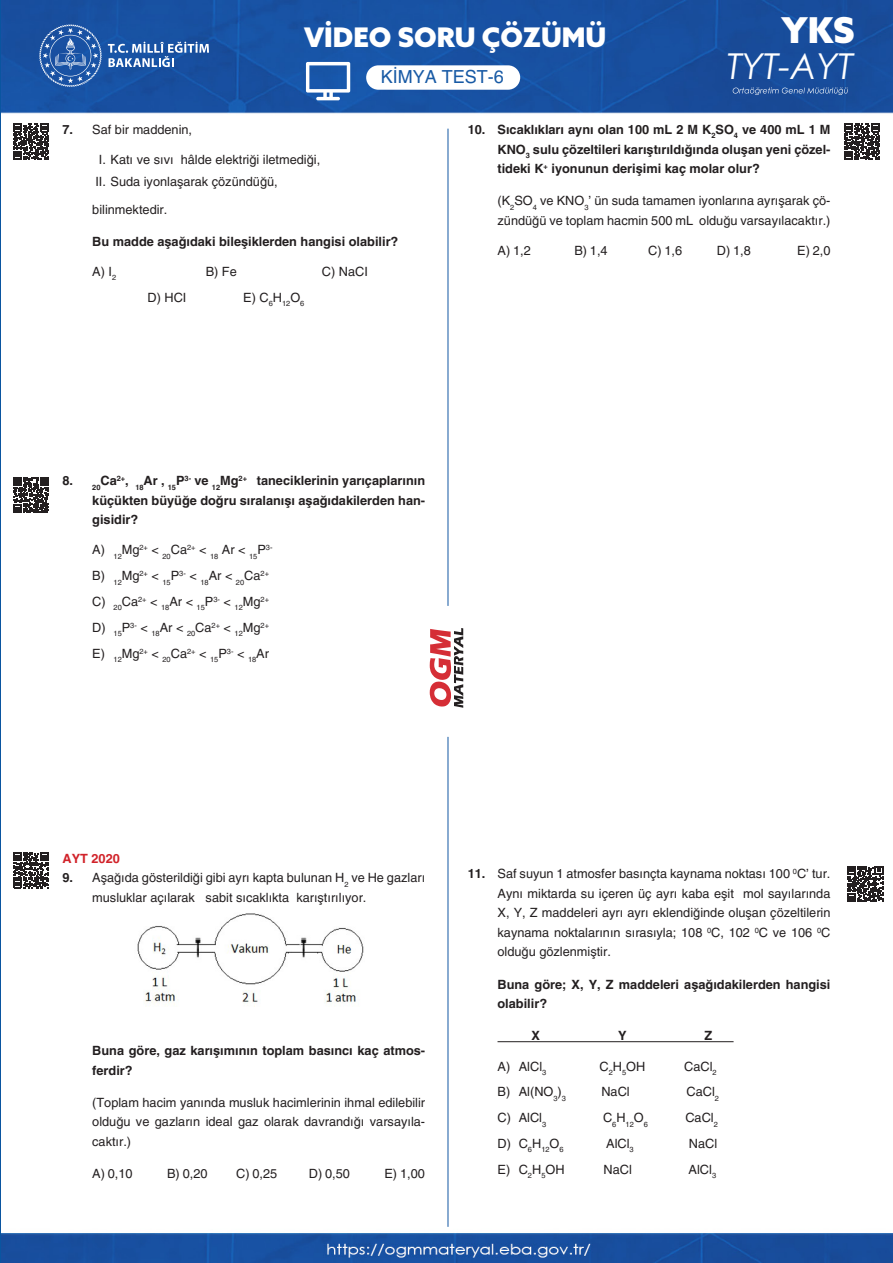
<style>
.page{position:relative;width:893px;height:1263px;background:#fff}
.page>*{position:absolute;margin:0;border:0;box-sizing:border-box;transform-origin:0 0}
.t1{font:italic 35.7px "Century Gothic";color:#fff}
.t2{font:900 35.7px "Azo Sans";color:#fff}
.t3{font:900 27px "Azo Sans";color:#fff}
.t4{font:18px "Helveticasinav";color:#185aa5}
.t5{font:12.75px/19.5px "Helveticasinav";color:#231f20}
.t6{font:700 12.75px/19.5px "Helveticasinav";color:#231f20;text-align:justify}
.t7{font:700 12.75px "Helveticasinav";color:#d1232a}
.t8{font:7.5px "Helveticasinav";color:#231f20}
.s1{font-weight:700}
</style>
<div class="page">
<img style="left:2px;top:0;width:891px;height:1263px">
<hr style="left:448px;top:129px;width:1px;height:477px;background:#1358a3">
<hr style="left:448px;top:737px;width:1px;height:490px;background:#1358a3">
<svg style="left:39px;top:24px;width:63px;height:63px;background:#3a6bb0"></svg>
<svg style="left:108px;top:42px;width:101px;height:25px;background:#5781bb"></svg>
<svg style="left:430px;top:627px;width:33px;height:81px"></svg>
<div style="left:366px;top:65px;width:154px;height:25px;background:#fff;border-radius:12px"></div>
<svg style="left:306px;top:62px;width:44px;height:38px"></svg>
<svg style="left:733px;top:87px;width:115px;height:8px"></svg>
<img style="left:135px;top:908px;width:233px;height:98px">
<hr style="left:497px;top:1041px;width:237px;height:1px;background:#231f20">
<svg style="left:13px;top:852px;width:36px;height:36px"></svg>
<svg style="left:844px;top:124px;width:36px;height:36px"></svg>
<svg style="left:847px;top:866px;width:36px;height:36px"></svg>
<svg style="left:13px;top:124px;width:36px;height:36px"></svg>
<svg style="left:13px;top:477px;width:36px;height:36px"></svg>
<h2 class="t3" style="left:304px;top:19px;width:304px">VİDEO SORU ÇÖZÜMÜ</h2>
<h3 class="t4" style="left:381px;top:67px;width:125px">KİMYA TEST-6</h3>
<h1 class="t2" style="left:781px;top:6px;width:75px">YKS</h1>
<h1 class="t1" style="left:727px;top:41px;width:128px">TYT-AYT</h1>
<p class="t5" style="left:63px;top:120px;width:131px"><span class="s1">7.</span> Saf bir maddenin,</p>
<p class="t5" style="left:95px;top:149px;width:226px;line-height:21.5px">I. Katı ve sıvı hâlde elektriği iletmediği,<br>II. Suda iyonlaşarak çözündüğü,</p>
<p class="t5" style="left:92px;top:200px;width:77px">bilinmektedir.</p>
<p class="t6" style="left:92px;top:232px;width:308px">Bu madde aşağıdaki bileşiklerden hangisi olabilir?</p>
<p class="t5" style="left:92px;top:262px;width:25px">A) I<sub>2</sub></p>
<p class="t5" style="left:206px;top:262px;width:33px">B) Fe</p>
<p class="t5" style="left:322px;top:262px;width:48px">C) NaCI</p>
<p class="t5" style="left:148px;top:288px;width:40px">D) HCI</p>
<p class="t5" style="left:243px;top:288px;width:63px">E) C<sub>6</sub>H<sub>12</sub>O<sub>6</sub></p>
<p class="t6" style="left:497px;top:120px;width:334px;text-indent:-30px">10. Sıcaklıkları aynı olan 100 mL 2 M K<sub>2</sub>SO<sub>4</sub> ve 400 mL 1 M KNO<sub>3</sub> sulu çözeltileri karıştırıldığında oluşan yeni çözel&shy;tideki K<sup>+</sup> iyonunun derişimi kaç molar olur?</p>
<p class="t5" style="left:497px;top:191px;width:334px">(K<sub>2</sub>SO<sub>4</sub> ve KNO<sub>3</sub>’ ün suda tamamen iyonlarına ayrışarak çö&shy;zündüğü ve toplam hacmin 500 mL olduğu varsayılacaktır.)</p>
<p class="t5" style="left:498px;top:241px;width:35px">A) 1,2</p>
<p class="t5" style="left:574px;top:241px;width:35px">B) 1,4</p>
<p class="t5" style="left:648px;top:241px;width:36px">C) 1,6</p>
<p class="t5" style="left:717px;top:241px;width:36px">D) 1,8</p>
<p class="t5" style="left:797px;top:241px;width:35px">E) 2,0</p>
<p class="t6" style="left:92px;top:471px;width:334px;text-indent:-30px">8. <sub>20</sub>Ca<sup>2+</sup>, <sub>18</sub>Ar , <sub>15</sub>P<sup>3-</sup> ve <sub>12</sub>Mg<sup>2+</sup> taneciklerinin yarıçaplarının küçükten büyüğe doğru sıralanışı aşağıdakilerden han&shy;gisidir?</p>
<p class="t8" style="left:92px;top:552px;width:182px"><sup>A)</sup> 12<sup>Mg</sup>2+ <sup>&lt;</sup> 20<sup>Ca</sup>2+ <sup>&lt;</sup> 18 <sup>Ar</sup> <sup>&lt;</sup> 15<sup>P</sup>3-</p>
<p class="t8" style="left:92px;top:578px;width:178px"><sup>B)</sup> 12<sup>Mg</sup>2+ <sup>&lt;</sup> 15<sup>P</sup>3- <sup>&lt;</sup> 18<sup>Ar</sup> <sup>&lt;</sup> 20<sup>Ca</sup>2+</p>
<p class="t8" style="left:92px;top:603px;width:178px"><sup>C)</sup> 20<sup>Ca</sup>2+ <sup>&lt;</sup> 18<sup>Ar</sup> <sup>&lt;</sup> 15<sup>P</sup>3- <sup>&lt;</sup> 12<sup>Mg</sup>2+</p>
<p class="t8" style="left:92px;top:629px;width:178px"><sup>D)</sup> 15<sup>P</sup>3- <sup>&lt;</sup> 18<sup>Ar</sup> <sup>&lt;</sup> 20<sup>Ca</sup>2+ <sup>&lt;</sup> 12<sup>Mg</sup>2+</p>
<p class="t8" style="left:92px;top:655px;width:178px"><sup>E)</sup> 12<sup>Mg</sup>2+ <sup>&lt;</sup> 20<sup>Ca</sup>2+ <sup>&lt;</sup> 15<sup>P</sup>3- <sup>&lt;</sup> 18<sup>Ar</sup></p>
<p class="t7" style="left:62px;top:851px;width:59px">AYT 2020</p>
<p class="t5" style="left:92px;top:868px;width:334px;text-indent:-30px"><span class="s1">9.</span> Aşağıda gösterildiği gibi ayrı kapta bulunan H<sub>2</sub> ve He gazları musluklar açılarak sabit sıcaklıkta karıştırılıyor.</p>
<p class="t6" style="left:92px;top:1041px;width:334px">Buna göre, gaz karışımının toplam basıncı kaç atmos&shy;ferdir?</p>
<p class="t5" style="left:92px;top:1093px;width:334px;text-align:justify">(Toplam hacim yanında musluk hacimlerinin ihmal edilebilir olduğu ve gazların ideal gaz olarak davrandığı varsayıla&shy;caktır.)</p>
<p class="t5" style="left:92px;top:1164px;width:42px">A) 0,10</p>
<p class="t5" style="left:167px;top:1164px;width:42px">B) 0,20</p>
<p class="t5" style="left:236px;top:1164px;width:43px">C) 0,25</p>
<p class="t5" style="left:309px;top:1164px;width:43px">D) 0,50</p>
<p class="t5" style="left:384px;top:1164px;width:42px">E) 1,00</p>
<p class="t5" style="left:497px;top:864px;width:334px;text-align:justify;text-indent:-30px"><span class="s1">11.</span> Saf suyun 1 atmosfer basınçta kaynama noktası 100 <sup>0</sup>C’ tur.<br>Aynı miktarda su içeren üç ayrı kaba eşit mol sayılarında X, Y, Z maddeleri ayrı ayrı eklendiğinde oluşan çözeltilerin kaynama noktalarının sırasıyla; 108 <sup>0</sup>C, 102 <sup>0</sup>C ve 106 <sup>0</sup>C olduğu gözlenmiştir.</p>
<p class="t6" style="left:497px;top:974px;width:334px">Buna göre; X, Y, Z maddeleri aşağıdakilerden hangisi olabilir?</p>
<p class="t6" style="left:532px;top:1026px;width:10px">X</p>
<p class="t6" style="left:618px;top:1026px;width:10px">Y</p>
<p class="t6" style="left:704px;top:1026px;width:9px">Z</p>
<p class="t5" style="left:497px;top:1056px;width:50px">A) AlCl<sub>3</sub></p>
<p class="t5" style="left:599px;top:1056px;width:47px">C<sub>2</sub>H<sub>5</sub>OH</p>
<p class="t5" style="left:684px;top:1056px;width:34px">CaCl<sub>2</sub></p>
<p class="t5" style="left:497px;top:1082px;width:70px">B) Al(NO<sub>3</sub>)<sub>3</sub></p>
<p class="t5" style="left:601px;top:1082px;width:30px">NaCl</p>
<p class="t5" style="left:686px;top:1082px;width:34px">CaCl<sub>2</sub></p>
<p class="t5" style="left:497px;top:1108px;width:50px">C) AlCl<sub>3</sub></p>
<p class="t8" style="left:603px;top:1119px;width:46px"><sup>C</sup>6<sup>H</sup>12<sup>O</sup>6</p>
<p class="t5" style="left:685px;top:1108px;width:34px">CaCl<sub>2</sub></p>
<p class="t5" style="left:497px;top:1134px;width:68px">D) C<sub>6</sub>H<sub>12</sub>O<sub>6</sub></p>
<p class="t5" style="left:606px;top:1134px;width:29px">AlCl<sub>3</sub></p>
<p class="t5" style="left:689px;top:1134px;width:30px">NaCl</p>
<p class="t5" style="left:497px;top:1160px;width:69px">E) C<sub>2</sub>H<sub>5</sub>OH</p>
<p class="t5" style="left:604px;top:1160px;width:30px">NaCl</p>
<p class="t5" style="left:689px;top:1160px;width:29px">AlCl<sub>3</sub></p>
</div>
